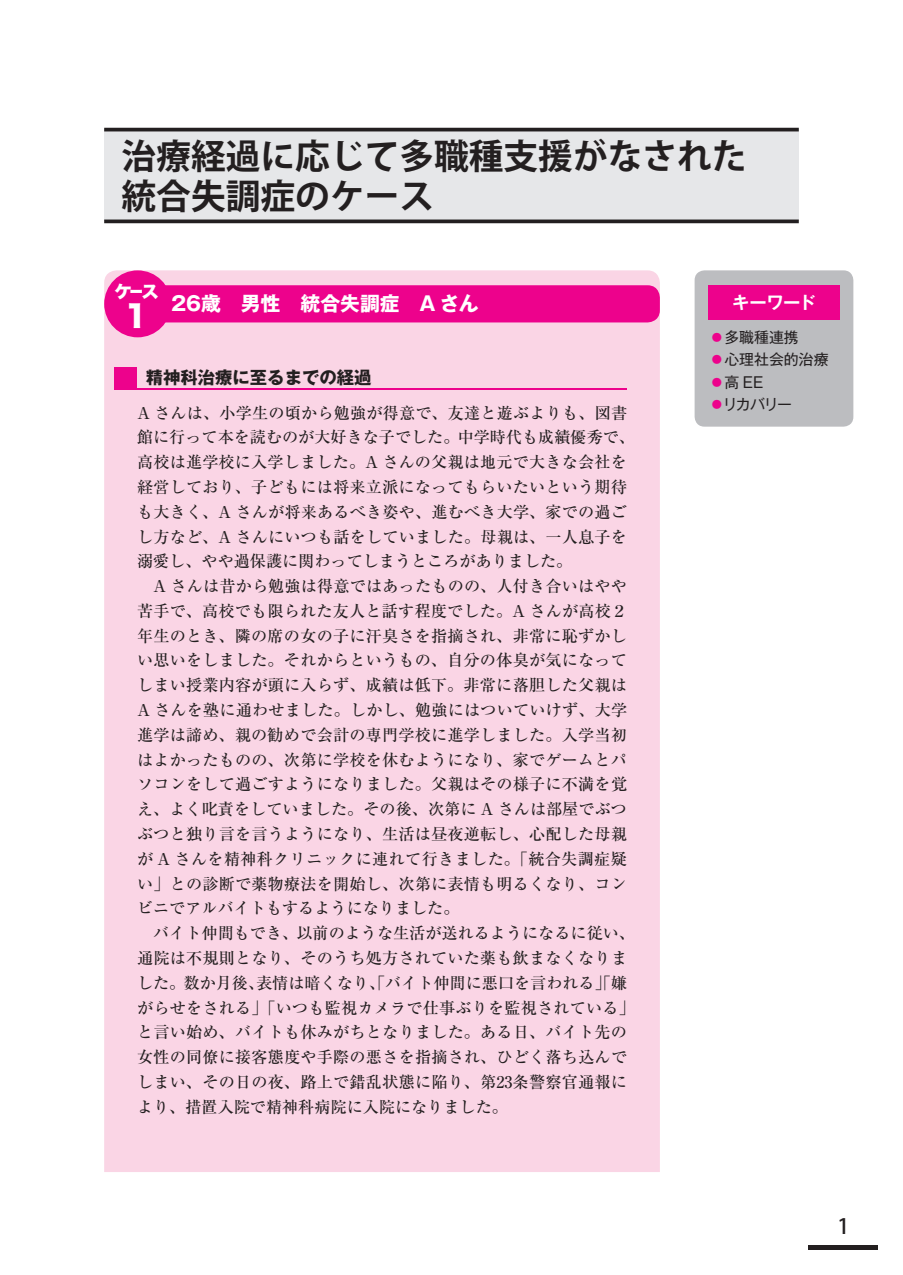
<style>
.page{position:relative;width:903px;height:1275px;background:#fff}
.page>*{position:absolute;margin:0;border:0;box-sizing:border-box;transform-origin:0 0}
.t1{font:700 34.65px/39.7px "Koz Go Pro";color:#231f20}
.t2{font:29.75px "Hira Kaku Std N W8";color:#fff}
.t3{font:500 21px "Koz Go Pro";color:#231f20}
.t4{font:700 19.78px "Gothic MB101 Pro";color:#fff}
.t5{font:700 17.32px "Gothic MB101 Pro";color:#231f20}
.t6{font:700 17.32px "Gothic MB101 Pro De";letter-spacing:-.03em;color:#fff}
.t7{font:17.32px "Hira Kaku Std N W8";color:#fff}
.t8{font:500 16.1px/24.8px "Ryumin Pro";letter-spacing:.015em;color:#231f20}
.t9{font:14.88px/22.4px "Gothic MB101 Pro";color:#231f20}
.s1{color:#ed028c}
</style>
<div class="page">
<div style="left:809px;top:1245px;width:69px;height:5px;background:#231f20"></div>
<div style="left:104px;top:270px;width:556px;height:902px;background:#fad5e5"></div>
<div style="left:115px;top:367px;width:22px;height:22px;background:#ed028c"></div>
<hr style="left:115px;top:388px;width:512px;height:1px;background:#ed028c">
<div style="left:694px;top:270px;width:159px;height:157px;background:#bcbdc0;border-radius:10px"></div>
<div style="left:708px;top:285px;width:132px;height:35px;background:#ed028c"></div>
<div style="left:104px;top:130px;width:695px;height:91px;background:#e6e7e9"></div>
<hr style="left:104px;top:128px;width:695px;height:3px;background:#231f20">
<hr style="left:104px;top:220px;width:695px;height:3px;background:#231f20">
<div style="left:138px;top:285px;width:522px;height:37px;background:#ed028c;border-radius:12px"></div>
<div style="left:104px;top:270px;width:67px;height:67px;background:#ed028c;border-radius:50%"></div>
<h1 class="t1" style="left:122px;top:138px;width:627px">治療経過に応じて多職種支援がなされた統合失調症のケース</h1>
<p class="t7" style="left:114px;top:282px;width:46px">ケース</p>
<h2 class="t2" style="left:122px;top:300px;width:31px">１</h2>
<p class="t4" style="left:171px;top:287px;width:309px">26歳　男性　統合失調症　A さん</p>
<p class="t5" style="left:146px;top:363px;width:227px">精神科治療に至るまでの経過</p>
<p class="t8" style="left:137px;top:399px;width:499px">A さんは、小学生の頃から勉強が得意で、友達と遊ぶよりも、図書館に行って本を読むのが大好きな子でした。中学時代も成績優秀で、高校は進学校に入学しました。A さんの父親は地元で大きな会社を経営しており、子どもには将来立派になってもらいたいという期待も大きく、A さんが将来あるべき姿や、進むべき大学、家での過ごし方など、A さんにいつも話をしていました。母親は、一人息子を溺愛し、やや過保護に関わってしまうところがありました。<br>　A さんは昔から勉強は得意ではあったものの、人付き合いはやや苦手で、高校でも限られた友人と話す程度でした。A さんが高校２年生のとき、隣の席の女の子に汗臭さを指摘され、非常に恥ずかしい思いをしました。それからというもの、自分の体臭が気になってしまい授業内容が頭に入らず、成績は低下。非常に落胆した父親はA さんを塾に通わせました。しかし、勉強にはついていけず、大学進学は諦め、親の勧めで会計の専門学校に進学しました。入学当初はよかったものの、次第に学校を休むようになり、家でゲームとパソコンをして過ごすようになりました。父親はその様子に不満を覚え、よく叱責をしていました。その後、次第に A さんは部屋でぶつぶつと独り言を言うようになり、生活は昼夜逆転し、心配した母親が A さんを精神科クリニックに連れて行きました。「統合失調症疑い」との診断で薬物療法を開始し、次第に表情も明るくなり、コンビニでアルバイトもするようになりました。<br>　バイト仲間もでき、以前のような生活が送れるようになるに従い、通院は不規則となり、そのうち処方されていた薬も飲まなくなりました。数か月後、表情は暗くなり、「バイト仲間に悪口を言われる」「嫌がらせをされる」「いつも監視カメラで仕事ぶりを監視されている」と言い始め、バイトも休みがちとなりました。ある日、バイト先の女性の同僚に接客態度や手際の悪さを指摘され、ひどく落ち込んでしまい、その日の夜、路上で錯乱状態に陥り、第23条警察官通報により、措置入院で精神科病院に入院になりました。</p>
<p class="t6" style="left:732px;top:288px;width:85px">キーワード</p>
<p class="t9" style="left:709px;top:324px;width:121px"><span class="s1">◦</span>多職種連携<br><span class="s1">◦</span>心理社会的治療<span class="s1">◦</span>高 EE<br><span class="s1">◦</span>リカバリー</p>
<h3 class="t3" style="left:837px;top:1213px;width:13px">1</h3>
</div>
